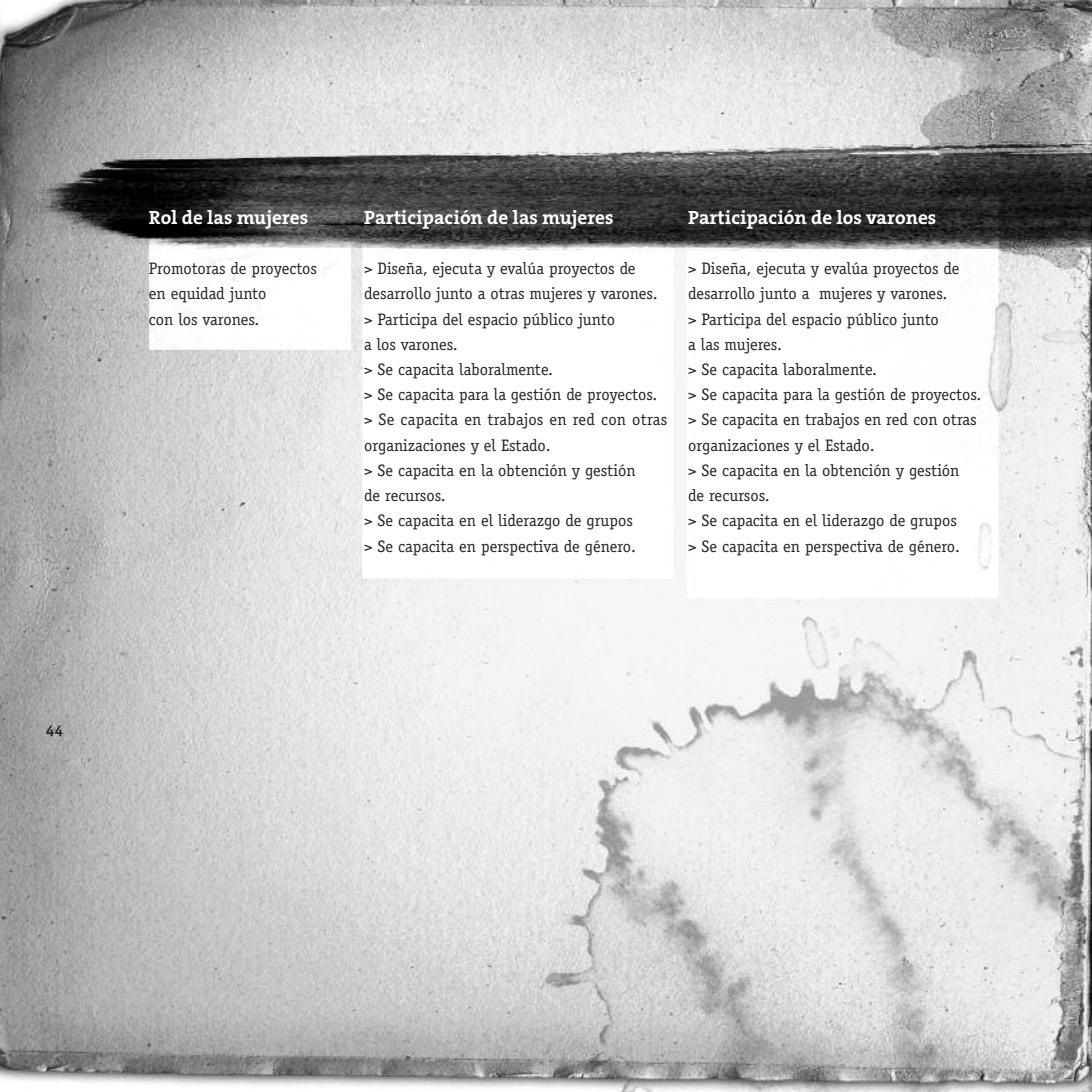
<style>
.page{position:relative;width:1092px;height:1092px;background:#fff}
.page>*{position:absolute;margin:0;border:0;box-sizing:border-box;transform-origin:0 0}
.t1{font:700 19.25px "The Serif B7";color:#fff}
.t2{font:16.62px/25.2px "Officina Serif";color:#272627}
.t3{font:700 15.75px "Officina Sans";color:#272627}
</style>
<div class="page">
<img style="left:0;top:0;width:1091px;height:1091px">
<p class="t3" style="left:46px;top:724px;width:19px">44</p>
<p class="t1" style="left:149px;top:207px;width:161px">Rol de las mujeres</p>
<p class="t2" style="left:149px;top:256px;width:170px">Promotoras de proyectos en equidad junto<br>con los varones.</p>
<p class="t1" style="left:364px;top:207px;width:251px">Participación de las mujeres</p>
<p class="t2" style="left:364px;top:256px;width:304px">&gt; Diseña, ejecuta y evalúa proyectos de desarrollo junto a otras mujeres y varones. &gt; Participa del espacio público junto<br>a los varones.<br>&gt; Se capacita laboralmente.<br>&gt; Se capacita para la gestión de proyectos. &gt; Se capacita en trabajos en red con otras organizaciones y el Estado.<br>&gt; Se capacita en la obtención y gestión<br>de recursos.<br>&gt; Se capacita en el liderazgo de grupos<br>&gt; Se capacita en perspectiva de género.</p>
<p class="t1" style="left:688px;top:207px;width:250px">Participación de los varones</p>
<p class="t2" style="left:688px;top:256px;width:295px">&gt; Diseña, ejecuta y evalúa proyectos de desarrollo junto a mujeres y varones.<br>&gt; Participa del espacio público junto<br>a las mujeres.<br>&gt; Se capacita laboralmente.<br>&gt; Se capacita para la gestión de proyectos. &gt; Se capacita en trabajos en red con otras organizaciones y el Estado.<br>&gt; Se capacita en la obtención y gestión<br>de recursos.<br>&gt; Se capacita en el liderazgo de grupos<br>&gt; Se capacita en perspectiva de género.</p>
</div>
